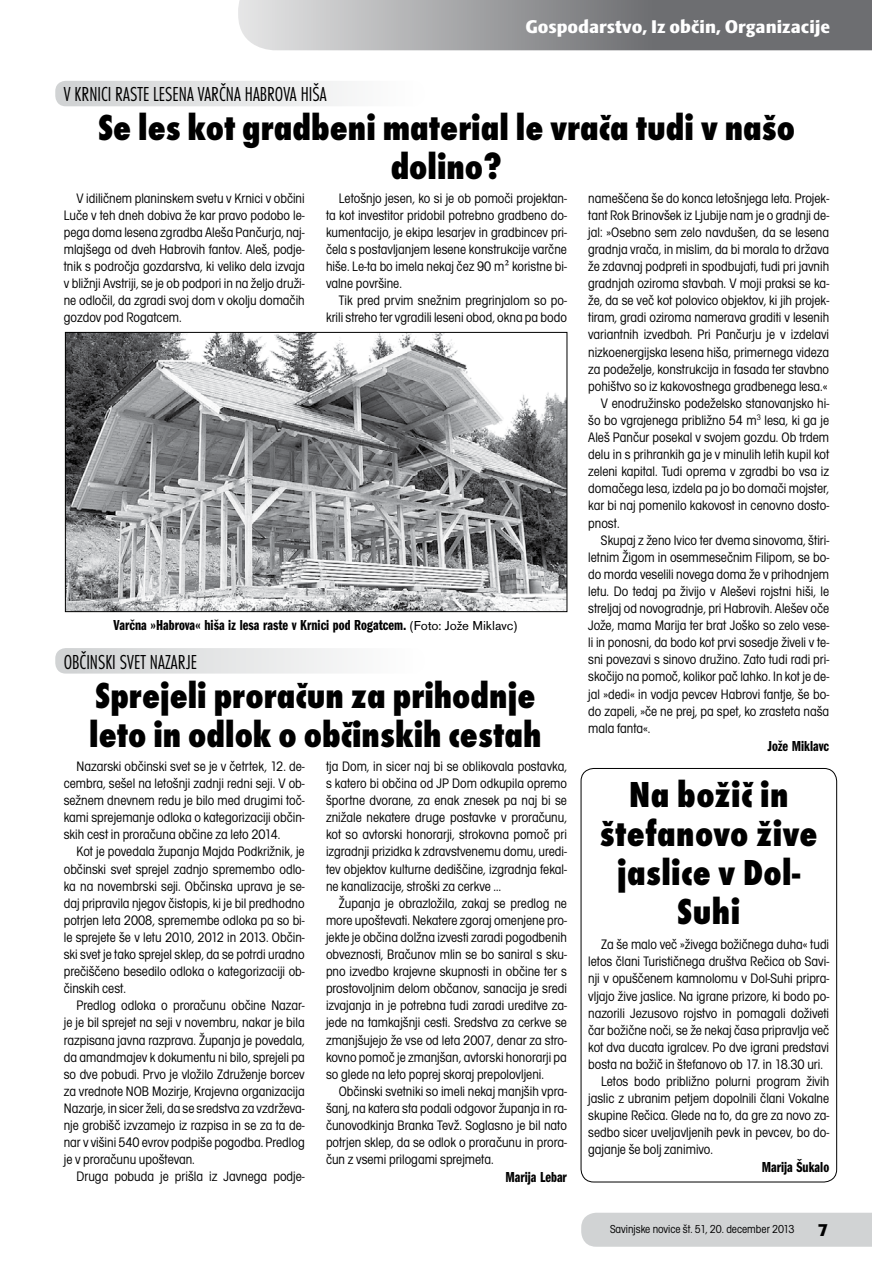
<style>
.page{position:relative;width:893px;height:1263px;background:#fff}
.page>*{position:absolute;margin:0;border:0;box-sizing:border-box;transform-origin:0 0}
.t1{font:37.5px/39px "Futura TEE Extr Bold Cond";color:#000;text-align:center}
.t2{font:21px "Futura TEE Ligh Cond";color:#000}
.t3{font:18px "Skoda Sans Black CE";color:#fff}
.t4{font:900 18px "Skoda Sans";color:#000}
.t5{font:15px "Franklin Got Itc TEE Demi Comp";color:#000}
.t6{font:condensed 14.25px/17.1px "Avant Gar Got Itc TEE";color:#000;text-align:justify}
.t7{font:condensed 12px "Avant Gar Got Itc TEE";color:#000}
.s1{font-family:"Minion Pro";font-stretch:normal}
.s2{font-family:"Accius TEE";font-size:13.5px}
</style>
<div class="page">
<svg style="left:238px;top:0;width:634px;height:50px;background:#949597"></svg>
<div style="left:581px;top:1213px;width:291px;height:34px;background:#d1d3d4"></div>
<div style="left:581px;top:768px;width:256px;height:414px;border:1px solid #000;border-radius:13px"></div>
<div style="left:55px;top:81px;width:370px;height:25px;background:linear-gradient(to right,#cfd1d2,#fff);border-radius:10px"></div>
<div style="left:55px;top:648px;width:370px;height:26px;background:linear-gradient(to right,#cfd1d2,#fff);border-radius:10px"></div>
<img style="left:67px;top:334px;width:498px;height:276px">
<div style="left:65px;top:332px;width:502px;height:280px;border:1px solid #000"></div>
<p class="t3" style="left:525px;top:16px;width:306px">Gospodarstvo, Iz občin, Organizacije</p>
<h2 class="t2" style="left:64px;top:82px;width:264px">V KRNICI RASTE LESENA VARČNA HABROVA HIŠA</h2>
<h1 class="t1" style="left:98px;top:108px;width:698px">Se les kot gradbeni material le vrača tudi v našo dolino?</h1>
<p class="t6" style="left:64px;top:189px;width:242px;text-indent:13px">V idiličnem planinskem svetu v Krnici v občini Luče v teh dneh dobiva že kar pravo podobo le&shy;pega doma lesena zgradba Aleša Pančurja, naj&shy;mlajšega od dveh Habrovih fantov. Aleš, podje&shy;tnik s področja gozdarstva, ki veliko dela izvaja v bližnji Avstriji, se je ob podpori in na željo druži&shy;ne odločil, da zgradi svoj dom v okolju domačih gozdov pod Rogatcem.</p>
<p class="t6" style="left:326px;top:189px;width:242px;text-indent:13px">Letošnjo jesen, ko si je ob pomoči projektan&shy;ta kot investitor pridobil potrebno gradbeno do&shy;kumentacijo, je ekipa lesarjev in gradbincev pri&shy;čela s postavljanjem lesene konstrukcije varčne hiše. Le-ta bo imela nekaj čez 90 m<span class="s1">²</span> koristne bi&shy;valne površine.</p>
<p class="t6" style="left:326px;top:292px;width:242px;text-align:right">Tik pred prvim snežnim pregrinjalom so po&shy;krili streho ter vgradili leseni obod, okna pa bodo</p>
<p class="t5" style="left:114px;top:616px;width:405px">Varčna »Habrova« hiša iz lesa raste v Krnici pod Rogatcem. <span class="s2">(Foto: Jože Miklavc)</span></p>
<h2 class="t2" style="left:64px;top:650px;width:135px">OBČINSKI SVET NAZARJE</h2>
<h1 class="t1" style="left:89px;top:677px;width:454px;text-align:left">Sprejeli proračun za prihodnje leto in odlok o občinskih cestah</h1>
<p class="t6" style="left:64px;top:758px;width:242px;text-indent:13px">Nazarski občinski svet se je v četrtek, 12. de&shy;cembra, sešel na letošnji zadnji redni seji. V ob&shy;sežnem dnevnem redu je bilo med drugimi toč&shy;kami sprejemanje odloka o kategorizaciji občin&shy;skih cest in proračuna občine za leto 2014.</p>
<p class="t6" style="left:64px;top:843px;width:242px;text-indent:13px">Kot je povedala županja Majda Podkrižnik, je občinski svet sprejel zadnjo spremembo odlo&shy;ka na novembrski seji. Občinska uprava je se&shy;daj pripravila njegov čistopis, ki je bil predhodno potrjen leta 2008, spremembe odloka pa so bi&shy;le sprejete še v letu 2010, 2012 in 2013. Občin&shy;ski svet je tako sprejel sklep, da se potrdi uradno prečiščeno besedilo odloka o kategorizaciji ob&shy;činskih cest.</p>
<p class="t6" style="left:64px;top:997px;width:242px;text-indent:13px">Predlog odloka o proračunu občine Nazar&shy;je je bil sprejet na seji v novembru, nakar je bila razpisana javna razprava. Županja je povedala, da amandmajev k dokumentu ni bilo, sprejeli pa so dve pobudi. Prvo je vložilo Združenje borcev za vrednote NOB Mozirje, Krajevna organizacija Nazarje, in sicer želi, da se sredstva za vzdrževa&shy;nje grobišč izvzamejo iz razpisa in se za ta de&shy;nar v višini 540 evrov podpiše pogodba. Predlog je v proračunu upoštevan.</p>
<p class="t6" style="left:77px;top:1168px;width:230px">Druga pobuda je prišla iz Javnega podje-</p>
<p class="t6" style="left:326px;top:758px;width:242px">tja Dom, in sicer naj bi se oblikovala postavka, s katero bi občina od JP Dom odkupila opremo športne dvorane, za enak znesek pa naj bi se znižale nekatere druge postavke v proračunu, kot so avtorski honorarji, strokovna pomoč pri izgradnji prizidka k zdravstvenemu domu, uredi&shy;tev objektov kulturne dediščine, izgradnja fekal&shy;ne kanalizacije, stroški za cerkve …</p>
<p class="t6" style="left:326px;top:895px;width:242px;text-indent:13px">Županja je obrazložila, zakaj se predlog ne more upoštevati. Nekatere zgoraj omenjene pro&shy;jekte je občina dolžna izvesti zaradi pogodbenih obveznosti, Bračunov mlin se bo saniral s sku&shy;pno izvedbo krajevne skupnosti in občine ter s prostovoljnim delom občanov, sanacija je sredi izvajanja in je potrebna tudi zaradi ureditve za&shy;jede na tamkajšnji cesti. Sredstva za cerkve se zmanjšujejo že vse od leta 2007, denar za stro&shy;kovno pomoč je zmanjšan, avtorski honorarji pa so glede na leto poprej skoraj prepolovljeni.</p>
<p class="t6" style="left:326px;top:1083px;width:242px;text-indent:13px">Občinski svetniki so imeli nekaj manjših vpra&shy;šanj, na katera sta podali odgovor županja in ra&shy;čunovodkinja Branka Tevž. Soglasno je bil nato potrjen sklep, da se odlok o proračunu in prora&shy;čun z vsemi prilogami sprejmeta.</p>
<p class="t5" style="left:505px;top:1169px;width:63px">Marija Lebar</p>
<p class="t6" style="left:588px;top:189px;width:242px">nameščena še do konca letošnjega leta. Projek-</p>
<p class="t6" style="left:588px;top:207px;width:242px">tant Rok Brinovšek iz Ljubije nam je o gradnji de-</p>
<p class="t6" style="left:588px;top:224px;width:242px">jal: »Osebno sem zelo navdušen, da se lesena</p>
<p class="t6" style="left:588px;top:241px;width:242px">gradnja vrača, in mislim, da bi morala to država</p>
<p class="t6" style="left:588px;top:258px;width:242px">že zdavnaj podpreti in spodbujati, tudi pri javnih</p>
<p class="t6" style="left:588px;top:275px;width:242px">gradnjah oziroma stavbah. V moji praksi se ka-</p>
<p class="t6" style="left:588px;top:292px;width:242px">že, da se več kot polovico objektov, ki jih projek-</p>
<p class="t6" style="left:588px;top:309px;width:242px">tiram, gradi oziroma namerava graditi v lesenih</p>
<p class="t6" style="left:588px;top:326px;width:242px">variantnih izvedbah. Pri Pančurju je v izdelavi</p>
<p class="t6" style="left:588px;top:343px;width:242px">nizkoenergijska lesena hiša, primernega videza</p>
<p class="t6" style="left:588px;top:360px;width:242px">za podeželje, konstrukcija in fasada ter stavbno</p>
<p class="t6" style="left:588px;top:378px;width:241px">pohištvo so iz kakovostnega gradbenega lesa.«</p>
<p class="t6" style="left:601px;top:395px;width:230px">V enodružinsko podeželsko stanovanjsko hi-</p>
<p class="t6" style="left:588px;top:412px;width:242px">šo bo vgrajenega približno 54 m<sup>3</sup> lesa, ki ga je</p>
<p class="t6" style="left:588px;top:429px;width:242px">Aleš Pančur posekal v svojem gozdu. Ob trdem</p>
<p class="t6" style="left:588px;top:446px;width:242px">delu in s prihrankih ga je v minulih letih kupil kot</p>
<p class="t6" style="left:588px;top:463px;width:242px">zeleni kapital. Tudi oprema v zgradbi bo vsa iz</p>
<p class="t6" style="left:588px;top:480px;width:242px">domačega lesa, izdela pa jo bo domači mojster,</p>
<p class="t6" style="left:588px;top:497px;width:242px">kar bi naj pomenilo kakovost in cenovno dosto-</p>
<p class="t6" style="left:588px;top:514px;width:33px">pnost.</p>
<p class="t6" style="left:601px;top:531px;width:230px">Skupaj z ženo Ivico ter dvema sinovoma, štiri-</p>
<p class="t6" style="left:588px;top:549px;width:242px">letnim Žigom in osemmesečnim Filipom, se bo-</p>
<p class="t6" style="left:588px;top:566px;width:242px">do morda veselili novega doma že v prihodnjem</p>
<p class="t6" style="left:588px;top:583px;width:242px">letu. Do tedaj pa živijo v Aleševi rojstni hiši, le</p>
<p class="t6" style="left:588px;top:600px;width:242px">streljaj od novogradnje, pri Habrovih. Alešev oče</p>
<p class="t6" style="left:588px;top:617px;width:242px">Jože, mama Marija ter brat Joško so zelo vese-</p>
<p class="t6" style="left:588px;top:634px;width:242px">li in ponosni, da bodo kot prvi sosedje živeli v te-</p>
<p class="t6" style="left:588px;top:651px;width:242px">sni povezavi s sinovo družino. Zato tudi radi pri-</p>
<p class="t6" style="left:588px;top:668px;width:242px">skočijo na pomoč, kolikor pač lahko. In kot je de-</p>
<p class="t6" style="left:588px;top:685px;width:242px">jal »dedi« in vodja pevcev Habrovi fantje, še bo-</p>
<p class="t6" style="left:588px;top:702px;width:242px">do zapeli, »če ne prej, pa spet, ko zrasteta naša</p>
<p class="t6" style="left:588px;top:720px;width:64px">mala fanta«.</p>
<p class="t5" style="left:767px;top:737px;width:63px">Jože Miklavc</p>
<h1 class="t1" style="left:600px;top:776px;width:219px">Na božič in štefanovo žive jaslice v Dol-<br>Suhi</h1>
<p class="t6" style="left:601px;top:936px;width:230px">Za še malo več »živega božičnega duha« tudi</p>
<p class="t6" style="left:588px;top:953px;width:242px">letos člani Turističnega društva Rečica ob Savi-</p>
<p class="t6" style="left:588px;top:970px;width:242px">nji v opuščenem kamnolomu v Dol-Suhi pripra-</p>
<p class="t6" style="left:588px;top:987px;width:242px">vljajo žive jaslice. Na igrane prizore, ki bodo po-</p>
<p class="t6" style="left:588px;top:1004px;width:242px">nazorili Jezusovo rojstvo in pomagali doživeti</p>
<p class="t6" style="left:588px;top:1022px;width:242px">čar božične noči, se že nekaj časa pripravlja več</p>
<p class="t6" style="left:588px;top:1039px;width:242px">kot dva ducata igralcev. Po dve igrani predstavi</p>
<p class="t6" style="left:588px;top:1056px;width:236px">bosta na božič in štefanovo ob 17. in 18.30 uri.</p>
<p class="t6" style="left:601px;top:1073px;width:230px">Letos bodo približno polurni program živih</p>
<p class="t6" style="left:588px;top:1090px;width:242px">jaslic z ubranim petjem dopolnili člani Vokalne</p>
<p class="t6" style="left:588px;top:1107px;width:242px">skupine Rečica. Glede na to, da gre za novo za-</p>
<p class="t6" style="left:588px;top:1124px;width:242px">sedbo sicer uveljavljenih pevk in pevcev, bo do-</p>
<p class="t6" style="left:588px;top:1141px;width:126px">gajanje še bolj zanimivo.</p>
<p class="t5" style="left:762px;top:1159px;width:69px">Marija Šukalo</p>
<p class="t7" style="left:610px;top:1222px;width:186px">Savinjske novice št. 51, 20. december 2013</p>
<p class="t4" style="left:818px;top:1219px;width:12px">7</p>
</div>
